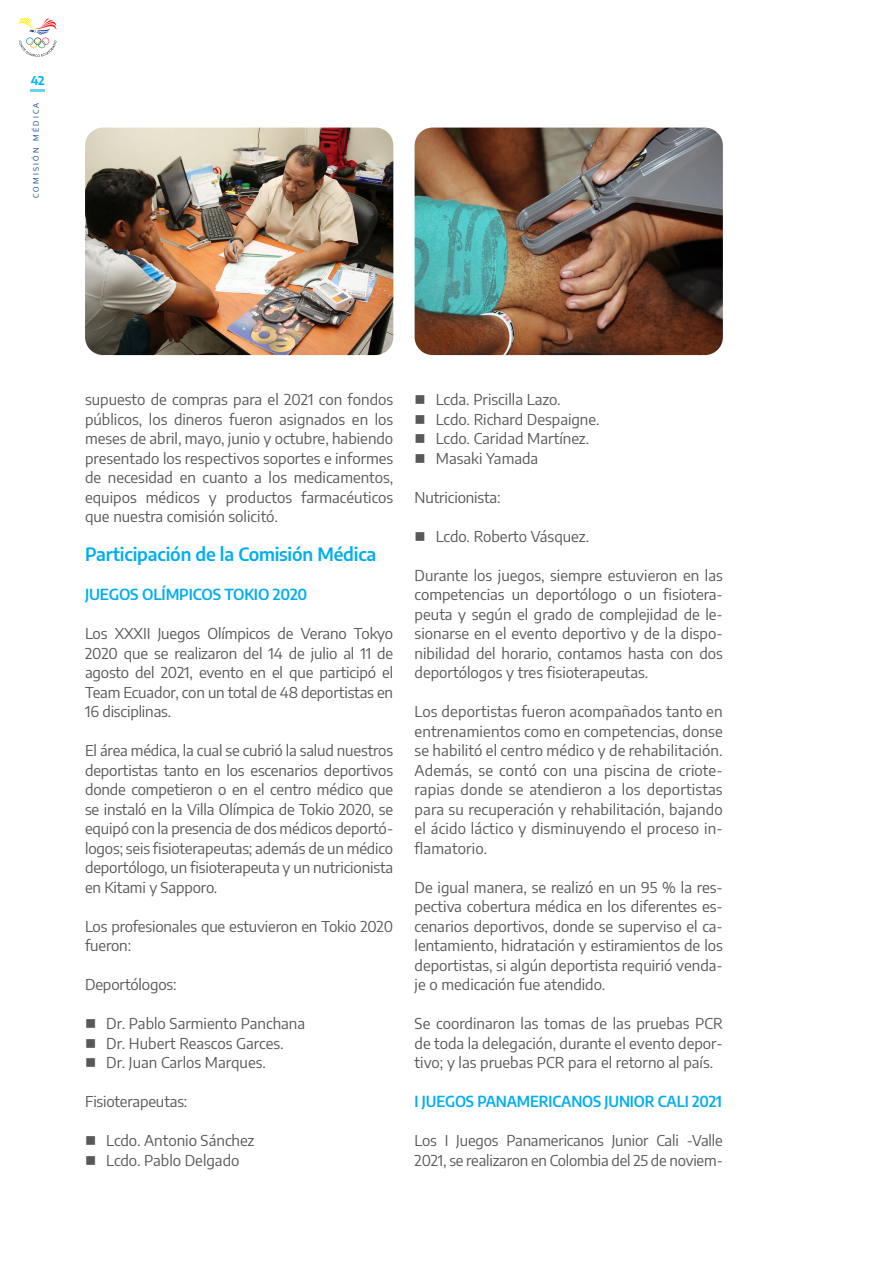
<style>
.page{position:relative;width:893px;height:1263px;background:#fff}
.page>*{position:absolute;margin:0;border:0;box-sizing:border-box;transform-origin:0 0}
.t1{font:600 18px "Encode Sans";letter-spacing:-.01em;color:#00aeef}
.t2{font:15px/19.5px "Encode Sans";color:#57585a;text-align:justify}
.t3{font:600 15px "Encode Sans";letter-spacing:-.01em;color:#00aeef}
.t4{font:700 12px "Encode Sans";color:#00baf1}
.t5{font:7.5px "Encode Sans";letter-spacing:.3em;color:#083e89}
</style>
<div class="page">
<hr style="left:31px;top:89px;width:14px;height:3px;background:#6bcff6">
<svg style="left:18px;top:18px;width:39px;height:39px"></svg>
<img style="left:85px;top:128px;width:308px;height:227px">
<img style="left:415px;top:128px;width:308px;height:227px">
<p class="t4" style="left:31px;top:72px;width:15px">42</p>
<p class="t5" style="left:31px;top:198px;width:97px;rotate:-90deg">COMISIÓN MÉDICA</p>
<p class="t2" style="left:85px;top:389px;width:310px">supuesto de compras para el 2021 con fondos públicos, los dineros fueron asignados en los meses de abril, mayo, junio y octubre, habiendo presentado los respectivos soportes e informes de necesidad en cuanto a los medicamentos, equipos médicos y productos farmacéuticos que nuestra comisión solicitó.</p>
<p class="t1" style="left:85px;top:541px;width:293px">Participación de la Comisión Médica</p>
<p class="t3" style="left:85px;top:584px;width:224px">JUEGOS OLÍMPICOS TOKIO 2020</p>
<p class="t2" style="left:85px;top:623px;width:310px">Los XXXII Juegos Olímpicos de Verano Tokyo 2020 que se realizaron del 14 de julio al 11 de agosto del 2021, evento en el que participó el Team Ecuador, con un total de 48 deportistas en 16 disciplinas.</p>
<p class="t2" style="left:85px;top:740px;width:310px">El área médica, la cual se cubrió la salud nuestros deportistas tanto en los escenarios deportivos donde competieron o en el centro médico que se instaló en la Villa Olímpica de Tokio 2020, se equipó con la presencia de dos médicos deportó&shy;logos; seis fisioterapeutas; además de un médico deportólogo, un fisioterapeuta y un nutricionista en Kitami y Sapporo.</p>
<p class="t2" style="left:85px;top:915px;width:310px">Los profesionales que estuvieron en Tokio 2020 fueron:</p>
<p class="t2" style="left:85px;top:974px;width:93px">Deportólogos:</p>
<p class="t2" style="left:106px;top:1013px;width:200px">Dr. Pablo Sarmiento Panchana</p>
<p class="t2" style="left:106px;top:1032px;width:179px">Dr. Hubert Reascos Garces.</p>
<p class="t2" style="left:106px;top:1052px;width:161px">Dr. Juan Carlos Marques.</p>
<p class="t2" style="left:85px;top:1091px;width:104px">Fisioterapeutas:</p>
<p class="t2" style="left:106px;top:1130px;width:150px">Lcdo. Antonio Sánchez</p>
<p class="t2" style="left:106px;top:1149px;width:135px">Lcdo. Pablo Delgado</p>
<p class="t2" style="left:436px;top:389px;width:126px">Lcda. Priscilla Lazo.</p>
<p class="t2" style="left:436px;top:408px;width:165px">Lcdo. Richard Despaigne.</p>
<p class="t2" style="left:436px;top:428px;width:155px">Lcdo. Caridad Martínez.</p>
<p class="t2" style="left:436px;top:447px;width:104px">Masaki Yamada</p>
<p class="t2" style="left:415px;top:486px;width:87px">Nutricionista:</p>
<p class="t2" style="left:436px;top:525px;width:155px">Lcdo. Roberto Vásquez.</p>
<p class="t2" style="left:415px;top:564px;width:310px">Durante los juegos, siempre estuvieron en las competencias un deportólogo o un fisiotera&shy;peuta y según el grado de complejidad de le&shy;sionarse en el evento deportivo y de la dispo&shy;nibilidad del horario, contamos hasta con dos deportólogos y tres fisioterapeutas.</p>
<p class="t2" style="left:415px;top:701px;width:310px">Los deportistas fueron acompañados tanto en entrenamientos como en competencias, donse se habilitó el centro médico y de rehabilitación.<br>Además, se contó con una piscina de criote&shy;rapias donde se atendieron a los deportistas para su recuperación y rehabilitación, bajando el ácido láctico y disminuyendo el proceso in&shy;flamatorio.</p>
<p class="t2" style="left:415px;top:876px;width:310px">De igual manera, se realizó en un 95 % la res&shy;pectiva cobertura médica en los diferentes es&shy;cenarios deportivos, donde se superviso el ca&shy;lentamiento, hidratación y estiramientos de los deportistas, si algún deportista requirió venda&shy;je o medicación fue atendido.</p>
<p class="t2" style="left:415px;top:1013px;width:310px">Se coordinaron las tomas de las pruebas PCR de toda la delegación, durante el evento depor&shy;tivo; y las pruebas PCR para el retorno al país.</p>
<p class="t3" style="left:415px;top:1091px;width:309px">I JUEGOS PANAMERICANOS JUNIOR CALI 2021</p>
<p class="t2" style="left:415px;top:1130px;width:310px">Los I Juegos Panamericanos Junior Cali -Valle<br>2021, se realizaron en Colombia del 25 de noviem-</p>
</div>
